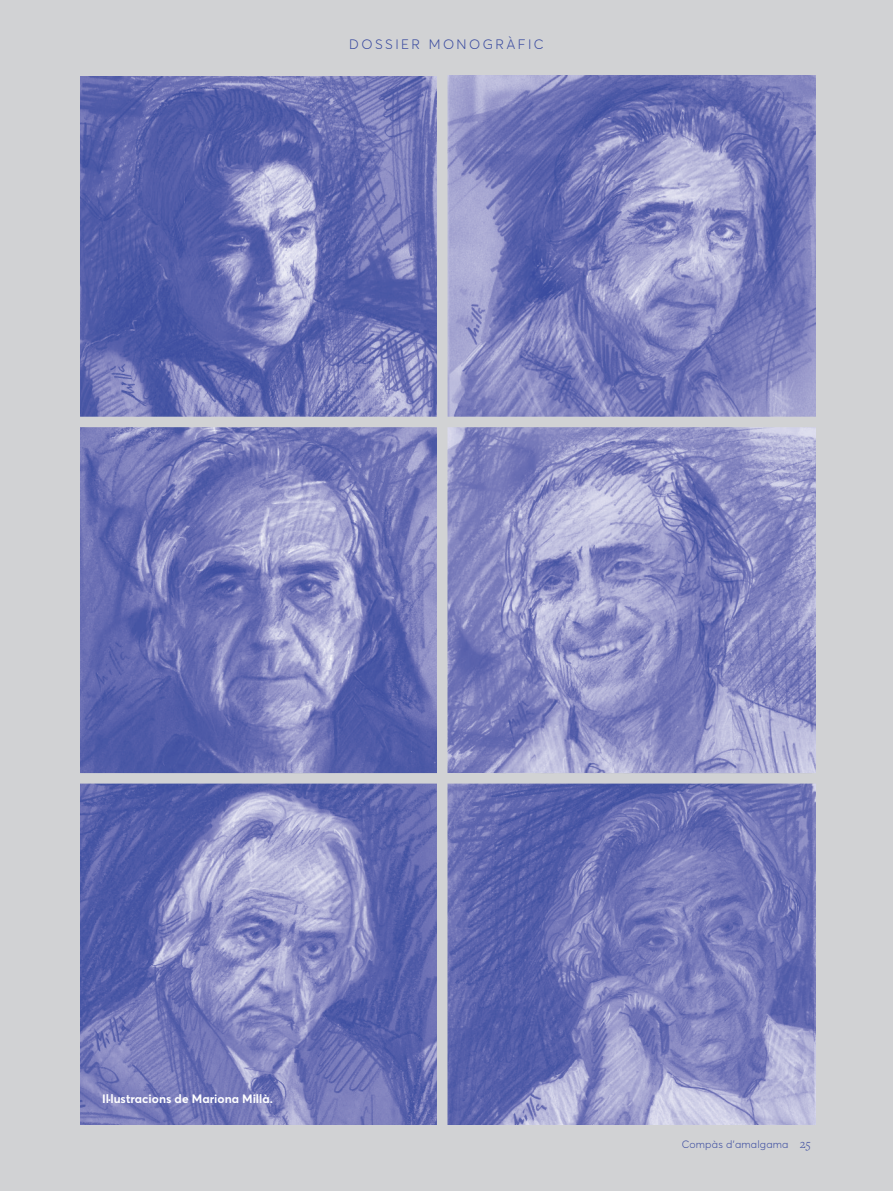
<style>
.page{position:relative;width:893px;height:1191px;background:#d1d2d4}
.page>*{position:absolute;margin:0;border:0;box-sizing:border-box;transform-origin:0 0}
.t1{font:300 13.5px "Averta";letter-spacing:.18em;color:#3a4ba0}
.t2{font:700 12px "Averta";color:#fff}
.t3{font:300 10.5px "Averta";letter-spacing:.02em;color:#3a4ba0}
.s1{font-family:"Freight Text Pro";font-size:12.75px}
</style>
<div class="page">
<img style="left:81px;top:76px;width:734px;height:341px">
<img style="left:81px;top:427px;width:734px;height:346px">
<img style="left:81px;top:783px;width:734px;height:341px">
<div style="left:437px;top:64px;width:10px;height:1069px;background:#d1d2d4"></div>
<div style="left:72px;top:417px;width:756px;height:10px;background:#d1d2d4"></div>
<div style="left:72px;top:773px;width:756px;height:10px;background:#d1d2d4"></div>
<p class="t1" style="left:349px;top:36px;width:196px">DOSSIER MONOGRÀFIC</p>
<p class="t2" style="left:102px;top:1091px;width:173px">Il·lustracions de Mariona Millà.</p>
<p class="t3" style="left:682px;top:1137px;width:131px">Compàs d’amalgama <span class="s1">25</span></p>
</div>
